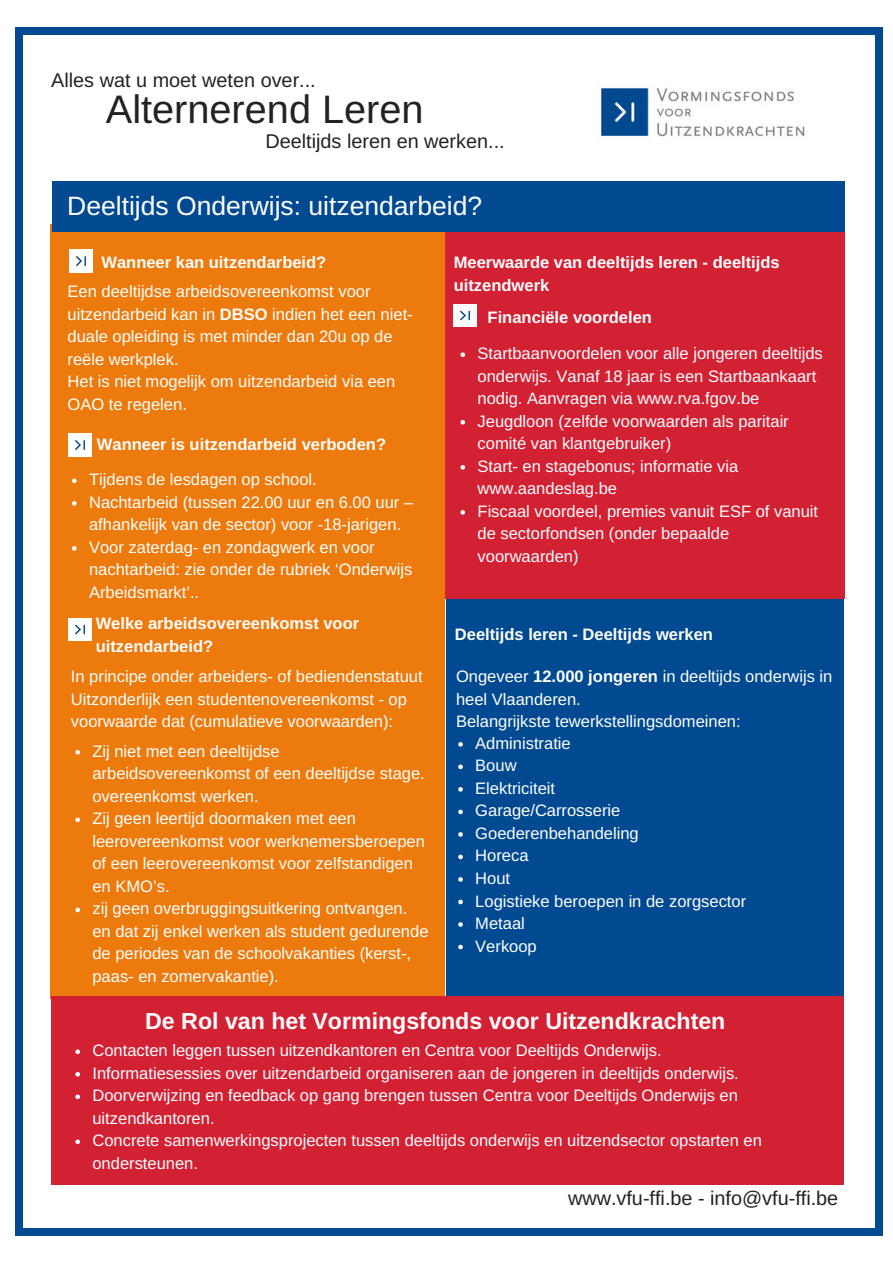
<style>
.page{position:relative;width:893px;height:1263px;background:#fff}
.page>*{position:absolute;margin:0;border:0;box-sizing:border-box;transform-origin:0 0}
.t1{font:39.75px "Arimo";color:#222}
.t2{font:26.55px "Arimo";color:#fff}
.t3{font:700 23.25px "Arimo";color:#fff}
.t4{font:19.8px "Arimo";color:#222}
.t5{font:16.5px/22.5px "Arimo";color:#fff}
.t6{font:700 16.5px/22.5px "Arimo";color:#fff}
.s1{font-weight:700}
</style>
<div class="page">
<div style="left:875px;top:1228px;width:7px;height:8px;background:#014991"></div>
<div style="left:15px;top:35px;width:8px;height:1194px;background:#014991"></div>
<div style="left:15px;top:1228px;width:8px;height:8px;background:#014991"></div>
<div style="left:875px;top:35px;width:7px;height:1194px;background:#014991"></div>
<div style="left:22px;top:1228px;width:853px;height:8px;background:#014991"></div>
<div style="left:875px;top:27px;width:7px;height:8px;background:#014991"></div>
<div style="left:15px;top:27px;width:8px;height:8px;background:#014991"></div>
<div style="left:22px;top:27px;width:853px;height:8px;background:#014991"></div>
<div style="left:445px;top:224px;width:399px;height:375px;background:#d32134"></div>
<img style="left:599px;top:88px;width:206px;height:50px">
<div style="left:51px;top:224px;width:394px;height:775px;background:#ed7a0c"></div>
<div style="left:52px;top:181px;width:792px;height:51px;background:#014991"></div>
<svg style="left:461px;top:352px;width:4px;height:5px"></svg>
<svg style="left:461px;top:420px;width:4px;height:4px"></svg>
<svg style="left:461px;top:465px;width:4px;height:5px"></svg>
<svg style="left:461px;top:510px;width:4px;height:5px"></svg>
<div style="left:446px;top:599px;width:397px;height:397px;background:#014991"></div>
<img style="left:454px;top:304px;width:22px;height:23px">
<img style="left:70px;top:250px;width:22px;height:22px">
<img style="left:69px;top:433px;width:22px;height:23px">
<svg style="left:72px;top:479px;width:5px;height:4px"></svg>
<svg style="left:72px;top:501px;width:5px;height:5px"></svg>
<svg style="left:72px;top:546px;width:5px;height:5px"></svg>
<img style="left:69px;top:618px;width:22px;height:23px">
<svg style="left:75px;top:750px;width:5px;height:4px"></svg>
<svg style="left:75px;top:817px;width:5px;height:5px"></svg>
<svg style="left:75px;top:908px;width:5px;height:4px"></svg>
<svg style="left:458px;top:742px;width:5px;height:5px"></svg>
<svg style="left:458px;top:765px;width:5px;height:4px"></svg>
<svg style="left:458px;top:787px;width:5px;height:5px"></svg>
<svg style="left:458px;top:810px;width:5px;height:4px"></svg>
<svg style="left:458px;top:832px;width:5px;height:5px"></svg>
<svg style="left:458px;top:855px;width:5px;height:4px"></svg>
<svg style="left:458px;top:877px;width:5px;height:5px"></svg>
<svg style="left:458px;top:900px;width:5px;height:4px"></svg>
<svg style="left:458px;top:922px;width:5px;height:5px"></svg>
<svg style="left:458px;top:945px;width:5px;height:4px"></svg>
<div style="left:51px;top:996px;width:792px;height:188px;background:#d32134"></div>
<svg style="left:75px;top:1049px;width:5px;height:5px"></svg>
<svg style="left:75px;top:1072px;width:5px;height:4px"></svg>
<svg style="left:75px;top:1094px;width:5px;height:5px"></svg>
<svg style="left:75px;top:1139px;width:5px;height:5px"></svg>
<p class="t4" style="left:51px;top:69px;width:266px">Alles wat u moet weten over...</p>
<h1 class="t1" style="left:106px;top:87px;width:319px">Alternerend Leren</h1>
<p class="t4" style="left:265px;top:130px;width:241px">Deeltijds leren en werken...</p>
<h2 class="t2" style="left:67px;top:191px;width:416px">Deeltijds Onderwijs: uitzendarbeid?</h2>
<p class="t6" style="left:101px;top:251px;width:226px">Wanneer kan uitzendarbeid?</p>
<p class="t5" style="left:68px;top:280px;width:347px">Een deeltijdse arbeidsovereenkomst voor uitzendarbeid kan in <span class="s1">DBSO</span> indien het een niet&shy;duale opleiding is met minder dan 20u op de reële werkplek.<br>Het is niet mogelijk om uitzendarbeid via een OAO te regelen.</p>
<p class="t6" style="left:97px;top:433px;width:291px">Wanneer is uitzendarbeid verboden?</p>
<p class="t5" style="left:89px;top:468px;width:326px">Tijdens de lesdagen op school.<br>Nachtarbeid (tussen 22.00 uur en 6.00 uur – afhankelijk van de sector) voor -18-jarigen.<br>Voor zaterdag- en zondagwerk en voor nachtarbeid: zie onder de rubriek ‘Onderwijs Arbeidsmarkt’..</p>
<p class="t6" style="left:96px;top:612px;width:265px">Welke arbeidsovereenkomst voor uitzendarbeid?</p>
<p class="t5" style="left:71px;top:665px;width:353px">In principe onder arbeiders- of bediendenstatuut<br>Uitzonderlijk een studentenovereenkomst - op voorwaarde dat (cumulatieve voorwaarden):</p>
<p class="t5" style="left:92px;top:740px;width:338px">Zij niet met een deeltijdse arbeidsovereenkomst of een deeltijdse stage. overeenkomst werken.<br>Zij geen leertijd doormaken met een leerovereenkomst voor werknemersberoepen of een leerovereenkomst voor zelfstandigen en KMO’s.<br>zij geen overbruggingsuitkering ontvangen. en dat zij enkel werken als student gedurende de periodes van de schoolvakanties (kerst-, paas- en zomervakantie).</p>
<p class="t6" style="left:454px;top:251px;width:327px">Meerwaarde van deeltijds leren - deeltijds uitzendwerk</p>
<p class="t6" style="left:488px;top:306px;width:166px">Financiële voordelen</p>
<p class="t5" style="left:478px;top:342px;width:347px">Startbaanvoordelen voor alle jongeren deeltijds onderwijs. Vanaf 18 jaar is een Startbaankaart nodig. Aanvragen via www.rva.fgov.be Jeugdloon (zelfde voorwaarden als paritair comité van klantgebruiker)<br>Start- en stagebonus; informatie via www.aandeslag.be<br>Fiscaal voordeel, premies vanuit ESF of vanuit de sectorfondsen (onder bepaalde voorwaarden)</p>
<p class="t6" style="left:455px;top:623px;width:259px">Deeltijds leren - Deeltijds werken</p>
<p class="t5" style="left:456px;top:665px;width:378px">Ongeveer <span class="s1">12.000 jongeren</span> in deeltijds onderwijs in</p>
<p class="t5" style="left:456px;top:688px;width:126px">heel Vlaanderen.</p>
<p class="t5" style="left:456px;top:710px;width:286px">Belangrijkste tewerkstellingsdomeinen:</p>
<p class="t5" style="left:475px;top:732px;width:97px">Administratie</p>
<p class="t5" style="left:475px;top:754px;width:43px">Bouw</p>
<p class="t5" style="left:475px;top:777px;width:81px">Elektriciteit</p>
<p class="t5" style="left:475px;top:799px;width:147px">Garage/Carrosserie</p>
<p class="t5" style="left:475px;top:822px;width:165px">Goederenbehandeling</p>
<p class="t5" style="left:475px;top:844px;width:55px">Horeca</p>
<p class="t5" style="left:475px;top:867px;width:36px">Hout</p>
<p class="t5" style="left:475px;top:889px;width:272px">Logistieke beroepen in de zorgsector</p>
<p class="t5" style="left:475px;top:912px;width:51px">Metaal</p>
<p class="t5" style="left:475px;top:934px;width:63px">Verkoop</p>
<h3 class="t3" style="left:145px;top:1008px;width:582px">De Rol van het Vormingsfonds voor Uitzendkrachten</h3>
<p class="t5" style="left:92px;top:1039px;width:671px">Contacten leggen tussen uitzendkantoren en Centra voor Deeltijds Onderwijs.<br>Informatiesessies over uitzendarbeid organiseren aan de jongeren in deeltijds onderwijs.<br>Doorverwijzing en feedback op gang brengen tussen Centra voor Deeltijds Onderwijs en uitzendkantoren.<br>Concrete samenwerkingsprojecten tussen deeltijds onderwijs en uitzendsector opstarten en ondersteunen.</p>
<p class="t4" style="left:568px;top:1187px;width:272px">www.vfu-ffi.be - info@vfu-ffi.be</p>
</div>
